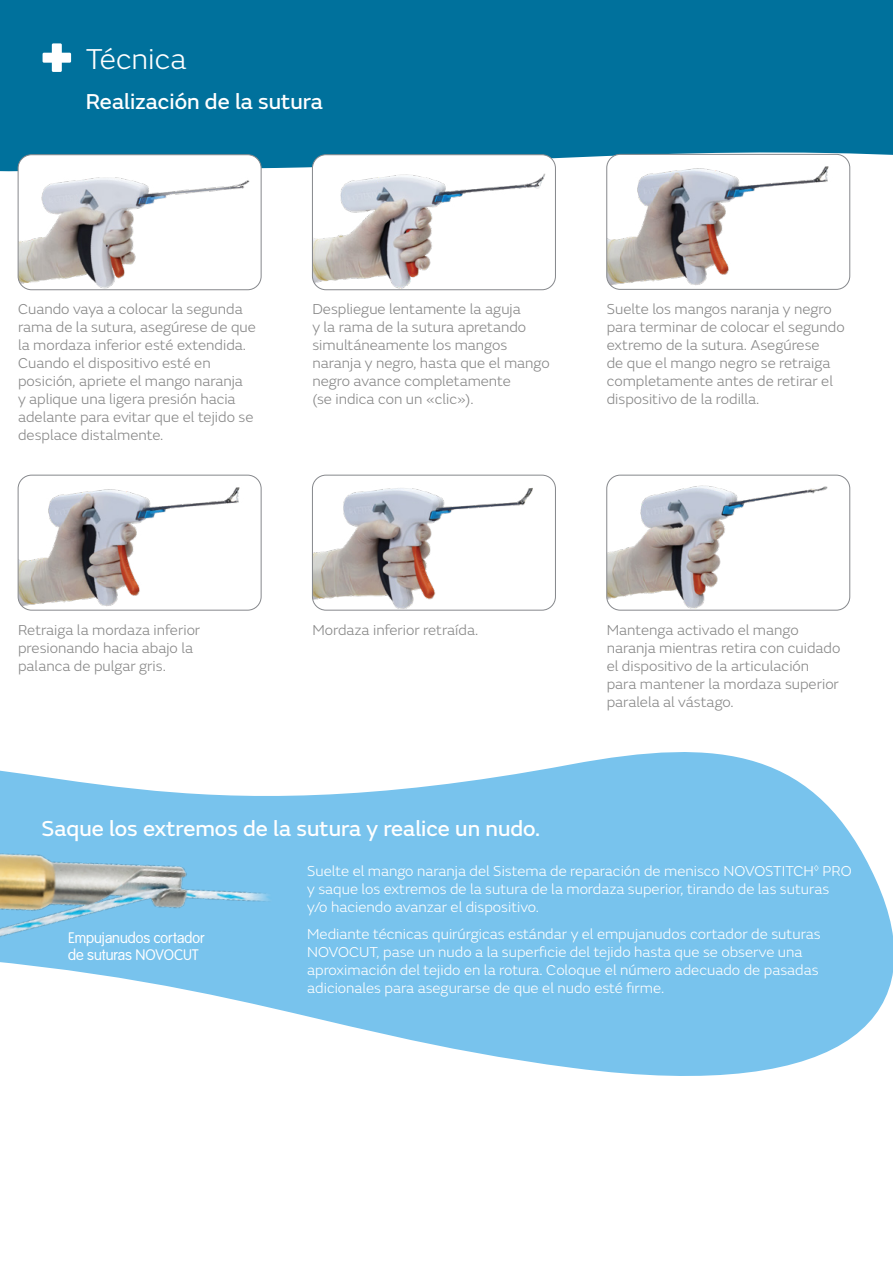
<style>
.page{position:relative;width:893px;height:1263px;background:#fff}
.page>*{position:absolute;margin:0;border:0;box-sizing:border-box;transform-origin:0 0}
.t1{font:300 30px "SN Emeric";color:#fff}
.t2{font:22.5px "SN Emeric Core";color:#fff}
.t3{font:300 15px/18px "SN Emeric";color:#878787}
.t4{font:300 15px/18px "SN Emeric";color:#fff}
.t5{font:15px/16.5px "Smith&Nephew";color:#fff}
</style>
<div class="page">
<div style="left:0;top:0;width:893px;height:208px;background:#00719c"></div>
<svg style="left:43px;top:43px;width:28px;height:29px"></svg>
<svg style="left:0;top:752px;width:893px;height:324px;fill:#78c3ed"></svg>
<img style="left:312px;top:475px;width:243px;height:135px">
<div style="left:312px;top:475px;width:244px;height:135px;border:1px solid #86888c;border-radius:14px"></div>
<img style="left:608px;top:475px;width:242px;height:135px">
<div style="left:606px;top:475px;width:244px;height:135px;border:1px solid #86888c;border-radius:14px"></div>
<img style="left:0;top:796px;width:280px;height:199px">
<img style="left:18px;top:155px;width:243px;height:135px">
<div style="left:18px;top:154px;width:243px;height:136px;border:1px solid #86888c;border-radius:14px"></div>
<img style="left:312px;top:155px;width:243px;height:135px">
<div style="left:312px;top:154px;width:244px;height:136px;border:1px solid #86888c;border-radius:14px"></div>
<img style="left:607px;top:154px;width:243px;height:134px">
<div style="left:606px;top:154px;width:244px;height:136px;border:1px solid #86888c;border-radius:14px"></div>
<img style="left:18px;top:475px;width:243px;height:135px">
<div style="left:18px;top:475px;width:243px;height:135px;border:1px solid #86888c;border-radius:14px"></div>
<h1 class="t1" style="left:86px;top:41px;width:102px">Técnica</h1>
<h2 class="t2" style="left:86px;top:87px;width:239px">Realización de la sutura</h2>
<p class="t3" style="left:18px;top:300px;width:239px">Cuando vaya a colocar la segunda rama de la sutura, asegúrese de que la mordaza inferior esté extendida.<br>Cuando el dispositivo esté en posición, apriete el mango naranja<br>y aplique una ligera presión hacia adelante para evitar que el tejido se desplace distalmente.</p>
<p class="t3" style="left:607px;top:300px;width:239px">Suelte los mangos naranja y negro para terminar de colocar el segundo extremo de la sutura. Asegúrese<br>de que el mango negro se retraiga completamente antes de retirar el dispositivo de la rodilla.</p>
<p class="t3" style="left:312px;top:300px;width:239px">Despliegue lentamente la aguja<br>y la rama de la sutura apretando simultáneamente los mangos naranja y negro, hasta que el mango negro avance completamente<br>(se indica con un «clic»).</p>
<p class="t3" style="left:18px;top:620px;width:184px">Retraiga la mordaza inferior presionando hacia abajo la palanca de pulgar gris.</p>
<p class="t3" style="left:312px;top:620px;width:167px">Mordaza inferior retraída.</p>
<p class="t3" style="left:607px;top:620px;width:235px">Mantenga activado el mango naranja mientras retira con cuidado el dispositivo de la articulación para mantener la mordaza superior paralela al vástago.</p>
<h2 class="t2" style="left:41px;top:814px;width:500px">Saque los extremos de la sutura y realice un nudo.</h2>
<p class="t5" style="left:68px;top:930px;width:138px">Empujanudos cortador de suturas NOVOCUT</p>
<p class="t4" style="left:307px;top:862px;width:546px">Suelte el mango naranja del Sistema de reparación de menisco NOVOSTITCH<sup>◊</sup> PRO y saque los extremos de la sutura de la mordaza superior, tirando de las suturas y/o haciendo avanzar el dispositivo.</p>
<p class="t4" style="left:307px;top:924px;width:515px">Mediante técnicas quirúrgicas estándar y el empujanudos cortador de suturas NOVOCUT, pase un nudo a la superficie del tejido hasta que se observe una aproximación del tejido en la rotura. Coloque el número adecuado de pasadas adicionales para asegurarse de que el nudo esté firme.</p>
</div>
